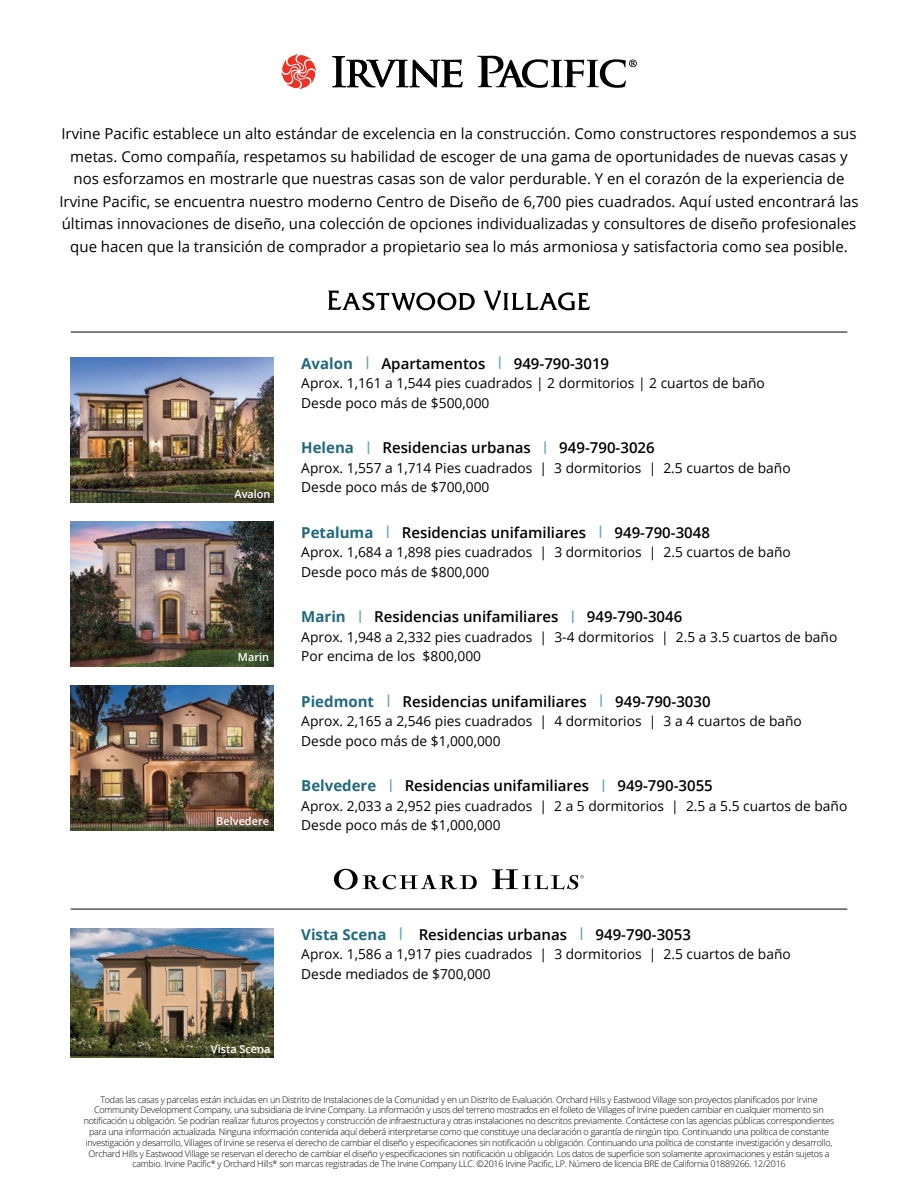
<style>
.page{position:relative;width:918px;height:1188px;background:#fff}
.page>*{position:absolute;margin:0;border:0;box-sizing:border-box;transform-origin:0 0}
.t1{font:15px/22.5px "Open Sans";color:#000;text-align:center}
.t2{font:600 15px "Open Sans";color:#000}
.t3{font:13.8px/19.5px "Open Sans";color:#000}
.t4{font:600 10.95px "Open Sans";color:#fff}
.t5{font:300 9px/10.8px "Open Sans";letter-spacing:-.03em;color:#000;text-align:center}
.s1{font-weight:700;color:#21697d}
</style>
<div class="page">
<svg style="left:332px;top:56px;width:130px;height:31px"></svg>
<svg style="left:281px;top:54px;width:35px;height:35px"></svg>
<svg style="left:477px;top:56px;width:160px;height:32px"></svg>
<img style="left:71px;top:928px;width:203px;height:129px">
<hr style="left:71px;top:909px;width:776px;height:1px;background:#000">
<svg style="left:334px;top:869px;width:143px;height:21px"></svg>
<svg style="left:492px;top:869px;width:92px;height:21px"></svg>
<svg style="left:328px;top:290px;width:147px;height:21px"></svg>
<svg style="left:484px;top:291px;width:106px;height:20px"></svg>
<hr style="left:71px;top:332px;width:776px;height:1px;background:#000">
<img style="left:71px;top:357px;width:203px;height:145px">
<img style="left:71px;top:522px;width:203px;height:144px">
<img style="left:71px;top:686px;width:203px;height:144px">
<p class="t1" style="left:59px;top:122px;width:801px">Irvine Pacific establece un alto estándar de excelencia en la construcción. Como constructores respondemos a sus metas. Como compañía, respetamos su habilidad de escoger de una gama de oportunidades de nuevas casas y nos esforzamos en mostrarle que nuestras casas son de valor perdurable. Y en el corazón de la experiencia de Irvine Pacific, se encuentra nuestro moderno Centro de Diseño de 6,700 pies cuadrados. Aquí usted encontrará las últimas innovaciones de diseño, una colección de opciones individualizadas y consultores de diseño profesionales que hacen que la transición de comprador a propietario sea lo más armoniosa y satisfactoria como sea posible.</p>
<p class="t4" style="left:234px;top:486px;width:38px">Avalon</p>
<p class="t4" style="left:238px;top:650px;width:33px">Marin</p>
<p class="t4" style="left:216px;top:814px;width:54px">Belvedere</p>
<h1 class="t2" style="left:301px;top:353px;width:309px"><span class="s1">Avalon</span> <sup>|</sup> Apartamentos <sup>|</sup> 949-790-3019</h1>
<h2 class="t3" style="left:301px;top:373px;width:465px">Aprox. 1,161 a 1,544 pies cuadrados | 2 dormitorios | 2 cuartos de baño<br>Desde poco más de $500,000</h2>
<h1 class="t2" style="left:301px;top:438px;width:355px"><span class="s1">Helena</span> <sup>|</sup> Residencias urbanas <sup>|</sup> 949-790-3026</h1>
<h2 class="t3" style="left:301px;top:458px;width:491px">Aprox. 1,557 a 1,714 Pies cuadrados | 3 dormitorios | 2.5 cuartos de baño<br>Desde poco más de $700,000</h2>
<h1 class="t2" style="left:301px;top:522px;width:410px"><span class="s1">Petaluma</span> <sup>|</sup> Residencias unifamiliares <sup>|</sup> 949-790-3048</h1>
<h2 class="t3" style="left:301px;top:542px;width:491px">Aprox. 1,684 a 1,898 pies cuadrados | 3 dormitorios | 2.5 cuartos de baño<br>Desde poco más de $800,000</h2>
<h1 class="t2" style="left:301px;top:607px;width:383px"><span class="s1">Marin</span> <sup>|</sup> Residencias unifamiliares <sup>|</sup> 949-790-3046</h1>
<h2 class="t3" style="left:301px;top:627px;width:538px">Aprox. 1,948 a 2,332 pies cuadrados | 3-4 dormitorios | 2.5 a 3.5 cuartos de baño<br>Por encima de los $800,000</h2>
<h1 class="t2" style="left:301px;top:691px;width:411px"><span class="s1">Piedmont</span> <sup>|</sup> Residencias unifamiliares <sup>|</sup> 949-790-3030</h1>
<h2 class="t3" style="left:301px;top:711px;width:502px">Aprox. 2,165 a 2,546 pies cuadrados | 4 dormitorios | 3 a 4 cuartos de baño<br>Desde poco más de $1,000,000</h2>
<h1 class="t2" style="left:301px;top:776px;width:413px"><span class="s1">Belvedere</span> <sup>|</sup> Residencias unifamiliares <sup>|</sup> 949-790-3055</h1>
<h2 class="t3" style="left:301px;top:796px;width:548px">Aprox. 2,033 a 2,952 pies cuadrados | 2 a 5 dormitorios | 2.5 a 5.5 cuartos de baño<br>Desde poco más de $1,000,000</h2>
<p class="t4" style="left:211px;top:1041px;width:61px">Vista Scena</p>
<h1 class="t2" style="left:301px;top:924px;width:391px"><span class="s1">Vista Scena</span> <sup>|</sup> Residencias urbanas <sup>|</sup> 949-790-3053</h1>
<h2 class="t3" style="left:301px;top:944px;width:491px">Aprox. 1,586 a 1,917 pies cuadrados | 3 dormitorios | 2.5 cuartos de baño<br>Desde mediados de $700,000</h2>
<p class="t5" style="left:84px;top:1094px;width:752px">Todas las casas y parcelas están incluidas en un Distrito de Instalaciones de la Comunidad y en un Distrito de Evaluación. Orchard Hills y Eastwood Village son proyectos planificados por Irvine Community Development Company, una subsidiaria de Irvine Company. La información y usos del terreno mostrados en el folleto de Villages of Irvine pueden cambiar en cualquier momento sin notificación u obligación. Se podrían realizar futuros proyectos y construcción de infraestructura y otras instalaciones no descritos previamente. Contáctese con las agencias públicas correspondientes para una información actualizada. Ninguna información contenida aquí deberá interpretarse como que constituye una declaración o garantía de ningún tipo. Continuando una política de constante investigación y desarrollo, Villages of Irvine se reserva el derecho de cambiar el diseño y especificaciones sin notificación u obligación. Continuando una política de constante investigación y desarrollo, Orchard Hills y Eastwood Village se reservan el derecho de cambiar el diseño y especificaciones sin notificación u obligación. Los datos de superficie son solamente aproximaciones y están sujetos a cambio. Irvine Pacific* y Orchard Hills* son marcas registradas de The Irvine Company LLC. ©2016 Irvine Pacific, LP. Número de licencia BRE de California 01889266. 12/2016</p>
</div>
